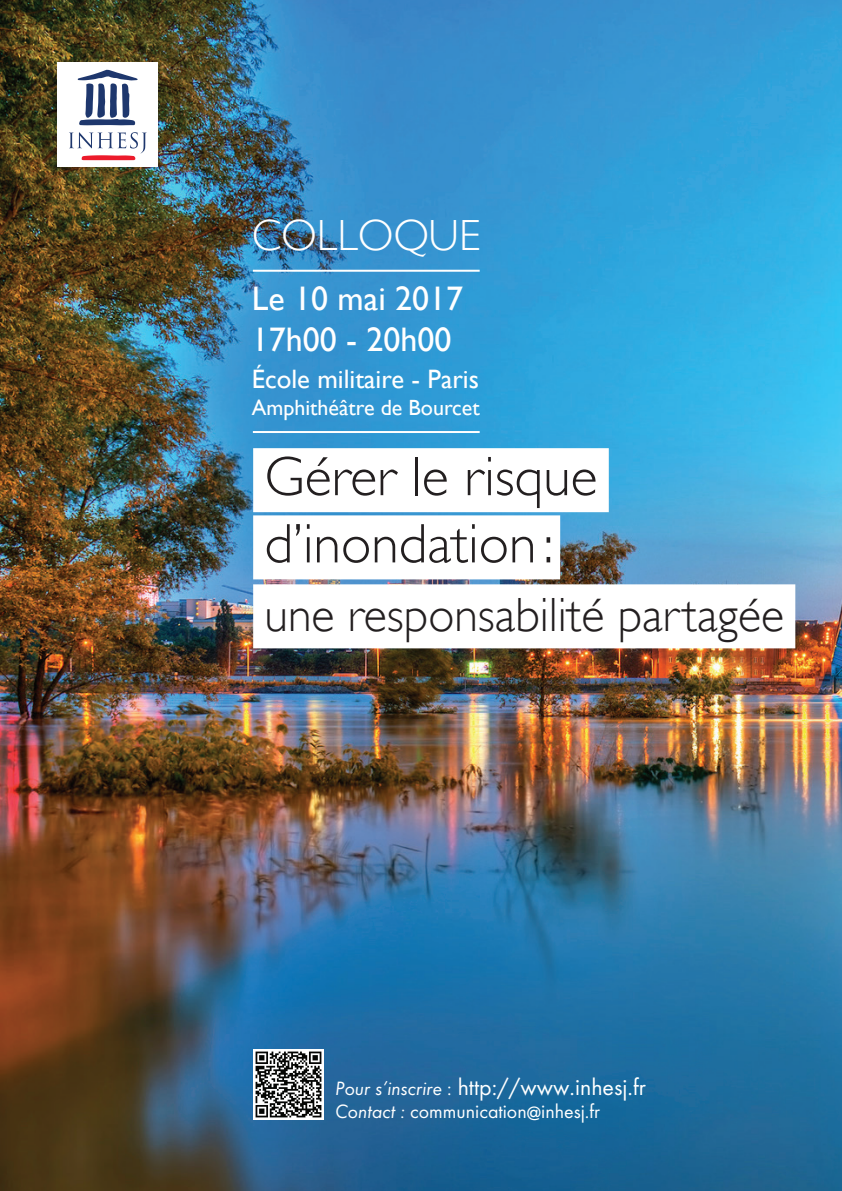
<style>
.page{position:relative;width:842px;height:1191px;background:#fff}
.page>*{position:absolute;margin:0;border:0;box-sizing:border-box;transform-origin:0 0}
.t1{font:300 56px/67.2px "Gill Sans";color:#231f20}
.t2{font:300 48px "Gill Sans";color:#231f20}
.t3{font:300 43.6px "Gill Sans";color:#fff}
.t4{font:34px/40.8px "Gill Sans";color:#fff}
.t5{font:26.6px "Gill Sans";color:#fff}
.t6{font:24px "Function";color:#fff}
.t7{font:22px "Gill Sans";color:#fff}
.t8{font:20px "Function";color:#fff}
.s1{font-style:italic;font-size:20px}
.s2{font-size:20px}
.s3{font-style:italic}
</style>
<div class="page">
<img style="left:0;top:0;width:842px;height:1191px">
<div style="left:57px;top:63px;width:101px;height:104px;background:#fff"></div>
<svg style="left:69px;top:132px;width:78px;height:28px"></svg>
<svg style="left:78px;top:69px;width:60px;height:56px"></svg>
<div style="left:253px;top:448px;width:356px;height:64px;background:#fff"></div>
<div style="left:253px;top:515px;width:307px;height:64px;background:#fff"></div>
<div style="left:253px;top:584px;width:542px;height:64px;background:#fff"></div>
<hr style="left:253px;top:270px;width:227px;height:2px;background:#fff">
<hr style="left:253px;top:431px;width:227px;height:2px;background:#fff">
<img style="left:253px;top:1049px;width:70px;height:70px">
<h3 class="t3" style="left:252px;top:211px;width:230px">COLLOQUE</h3>
<h3 class="t4" style="left:252px;top:278px;width:213px">Le 10 mai 2017<br>17h00 - 20h00</h3>
<p class="t5" style="left:252px;top:364px;width:229px">École militaire - Paris</p>
<p class="t7" style="left:252px;top:394px;width:230px">Amphithéâtre de Bourcet</p>
<h1 class="t1" style="left:264px;top:443px;width:334px">Gérer le risque d’inondation :</h1>
<h2 class="t2" style="left:264px;top:588px;width:521px">une responsabilité partagée</h2>
<p class="t6" style="left:335px;top:1073px;width:312px"><span class="s1">Pour s’inscrire</span> <span class="s2">:</span> http://www.inhesj.fr</p>
<p class="t8" style="left:335px;top:1099px;width:266px"><span class="s3">Contact :</span> communication@inhesj.fr</p>
</div>
